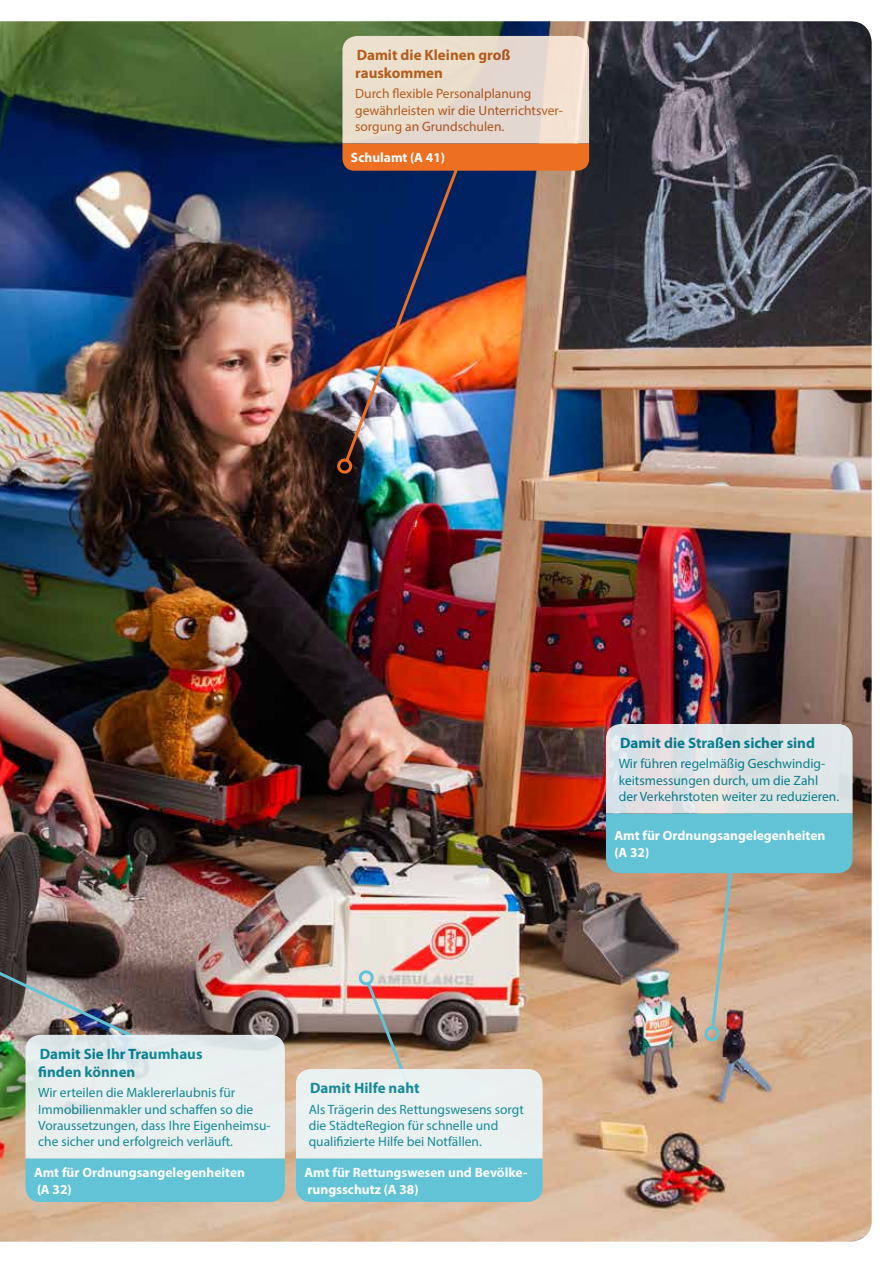
<style>
.page{position:relative;width:893px;height:1263px;background:#fff}
.page>*{position:absolute;margin:0;border:0;box-sizing:border-box;transform-origin:0 0}
.t1{font:700 15px/18px "Myriad Pro";color:#008597}
.t2{font:700 15px/18px "Myriad Pro";color:#c05b1a}
.t3{font:13.5px/16.2px "Myriad Pro";color:#008597}
.t4{font:700 13.5px/16.2px "Myriad Pro";color:#fff}
.t5{font:13.5px/16.2px "Myriad Pro";color:#c05b1a}
</style>
<div class="page">
<img style="left:0;top:21px;width:872px;height:1221px">
<img style="left:296px;top:968px;width:247px;height:234px">
<img style="left:0;top:911px;width:285px;height:291px">
<img style="left:338px;top:36px;width:251px;height:439px">
<svg style="left:606px;top:724px;width:247px;height:318px;background:#b4b5ac"></svg>
<p class="t2" style="left:355px;top:45px;width:157px">Damit die Kleinen groß rauskommen</p>
<p class="t5" style="left:355px;top:86px;width:209px">Durch flexible Personalplanung gewährleisten wir die Unterrichtsver&shy;sorgung an Grundschulen.</p>
<p class="t4" style="left:351px;top:149px;width:96px">Schulamt (A 41)</p>
<p class="t1" style="left:38px;top:1044px;width:166px">Damit Sie Ihr Traumhaus finden können</p>
<p class="t3" style="left:38px;top:1084px;width:234px">Wir erteilen die Maklererlaubnis für Immobilienmakler und schaffen so die Voraussetzungen, dass Ihre Eigenheimsu&shy;che sicher und erfolgreich verläuft.</p>
<p class="t4" style="left:34px;top:1164px;width:213px">Amt für Ordnungsangelegenheiten (A 32)</p>
<p class="t1" style="left:310px;top:1078px;width:111px">Damit Hilfe naht</p>
<p class="t3" style="left:309px;top:1101px;width:217px">Als Trägerin des Rettungswesens sorgt die StädteRegion für schnelle und qualifizierte Hilfe bei Notfällen.</p>
<p class="t4" style="left:304px;top:1164px;width:224px">Amt für Rettungswesen und Bevölke&shy;rungsschutz (A 38)</p>
<p class="t1" style="left:620px;top:733px;width:196px">Damit die Straßen sicher sind</p>
<p class="t3" style="left:619px;top:756px;width:222px">Wir führen regelmäßig Geschwindig&shy;keitsmessungen durch, um die Zahl der Verkehrstoten weiter zu reduzieren.</p>
<p class="t4" style="left:614px;top:827px;width:213px">Amt für Ordnungsangelegenheiten (A 32)</p>
</div>
